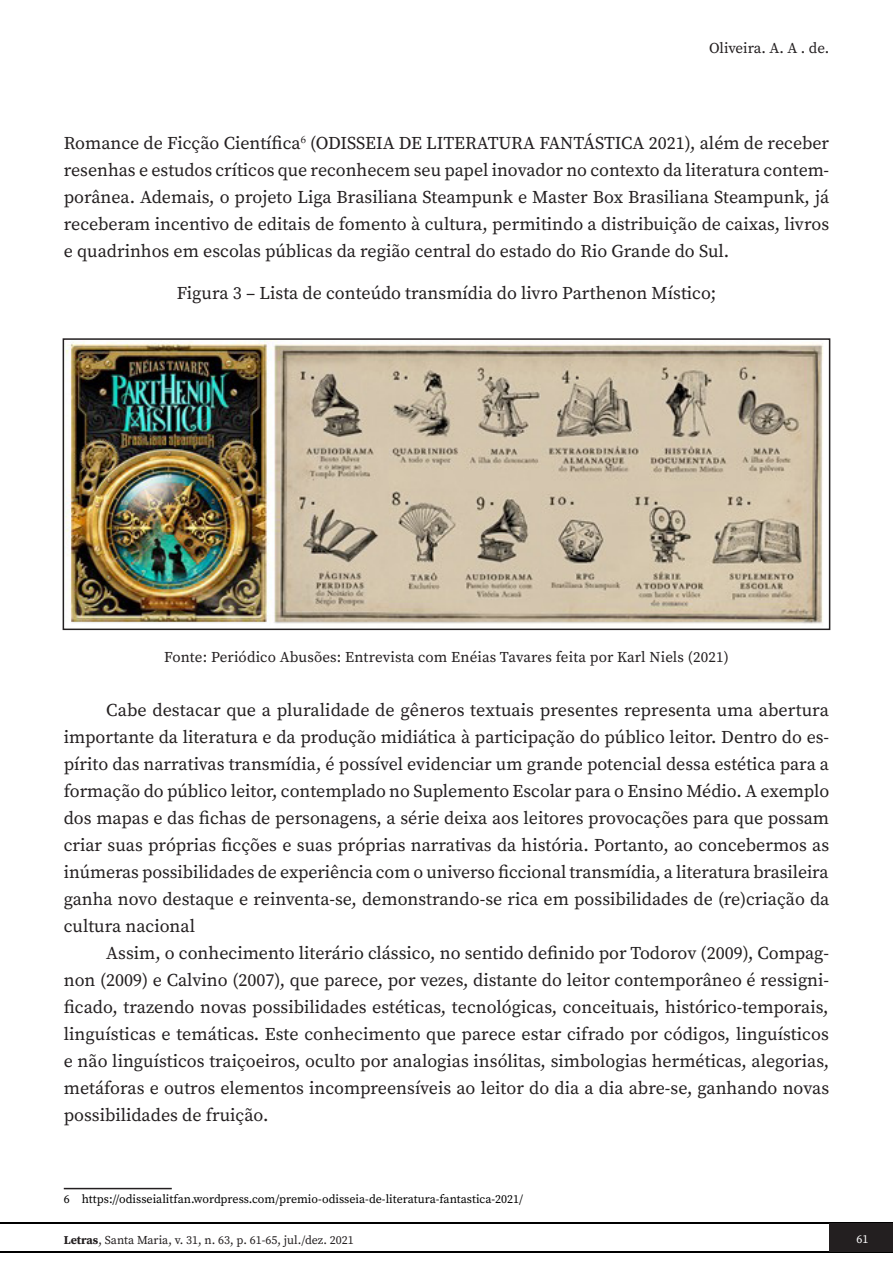
<style>
.page{position:relative;width:893px;height:1263px;background:#fff}
.page>*{position:absolute;margin:0;border:0;box-sizing:border-box;transform-origin:0 0}
.TextoCORRIDO{font:18px/27px "Source Serif Pro";color:#231f20;text-align:justify}
.TABELA_TITULO{font:18px "Source Serif Pro";color:#231f20}
.FONTE_FIGURA{font:15px "Source Serif Pro";letter-spacing:.01em;color:#231f20}
.NotadeRODAPÉ{font:12px "Source Serif Pro";color:#000}
.t1{font:12px "Source Serif Pro";color:#231f20}
.t2{font:12px "Source Serif Pro";color:#fff}
.s1{font-weight:700}
</style>
<div class="page">
<hr style="left:0;top:1222px;width:893px;height:2px;background:#000">
<hr style="left:0;top:1251px;width:893px;height:2px;background:#000">
<div style="left:829px;top:1223px;width:64px;height:28px;background:#231f20"></div>
<img style="left:66px;top:341px;width:757px;height:283px">
<div style="left:63px;top:338px;width:767px;height:292px;border:2px solid #231f20"></div>
<hr style="left:64px;top:1188px;width:108px;height:1px;background:#231f20">
<p class="FONTE_FIGURA" style="left:709px;top:38px;width:122px">Oliveira. A. A . de.</p>
<p class="TextoCORRIDO" style="left:64px;top:129px;width:767px">Romance de Ficção Científica<sup>6</sup> (ODISSEIA DE LITERATURA FANTÁSTICA 2021), além de receber resenhas e estudos críticos que reconhecem seu papel inovador no contexto da literatura contem&shy;porânea. Ademais, o projeto Liga Brasiliana Steampunk e Master Box Brasiliana Steampunk, já receberam incentivo de editais de fomento à cultura, permitindo a distribuição de caixas, livros e quadrinhos em escolas públicas da região central do estado do Rio Grande do Sul.</p>
<p class="TABELA_TITULO" style="left:177px;top:281px;width:541px">Figura 3 – Lista de conteúdo transmídia do livro Parthenon Místico;</p>
<p class="FONTE_FIGURA" style="left:164px;top:646px;width:566px">Fonte: Periódico Abusões: Entrevista com Enéias Tavares feita por Karl Niels (2021)</p>
<p class="TextoCORRIDO" style="left:64px;top:696px;width:767px;text-indent:43px">Cabe destacar que a pluralidade de gêneros textuais presentes representa uma abertura importante da literatura e da produção midiática à participação do público leitor. Dentro do es&shy;pírito das narrativas transmídia, é possível evidenciar um grande potencial dessa estética para a formação do público leitor, contemplado no Suplemento Escolar para o Ensino Médio. A exemplo dos mapas e das fichas de personagens, a série deixa aos leitores provocações para que possam criar suas próprias ficções e suas próprias narrativas da história. Portanto, ao concebermos as inúmeras possibilidades de experiência com o universo ficcional transmídia, a literatura brasileira ganha novo destaque e reinventa-se, demonstrando-se rica em possibilidades de (re)criação da cultura nacional</p>
<p class="TextoCORRIDO" style="left:64px;top:939px;width:767px;text-indent:43px">Assim, o conhecimento literário clássico, no sentido definido por Todorov (2009), Compag&shy;non (2009) e Calvino (2007), que parece, por vezes, distante do leitor contemporâneo é ressigni&shy;ficado, trazendo novas possibilidades estéticas, tecnológicas, conceituais, histórico-temporais, linguísticas e temáticas. Este conhecimento que parece estar cifrado por códigos, linguísticos e não linguísticos traiçoeiros, oculto por analogias insólitas, simbologias herméticas, alegorias, metáforas e outros elementos incompreensíveis ao leitor do dia a dia abre-se, ganhando novas possibilidades de fruição.</p>
<p class="NotadeRODAPÉ" style="left:64px;top:1191px;width:461px">6 https://odisseialitfan.wordpress.com/premio-odisseia-de-literatura-fantastica-2021/</p>
<p class="t1" style="left:64px;top:1232px;width:292px"><span class="s1">Letras</span>, Santa Maria, v. 31, n. 63, p. 61-65, jul./dez. 2021</p>
<p class="t2" style="left:857px;top:1231px;width:13px">61</p>
</div>
